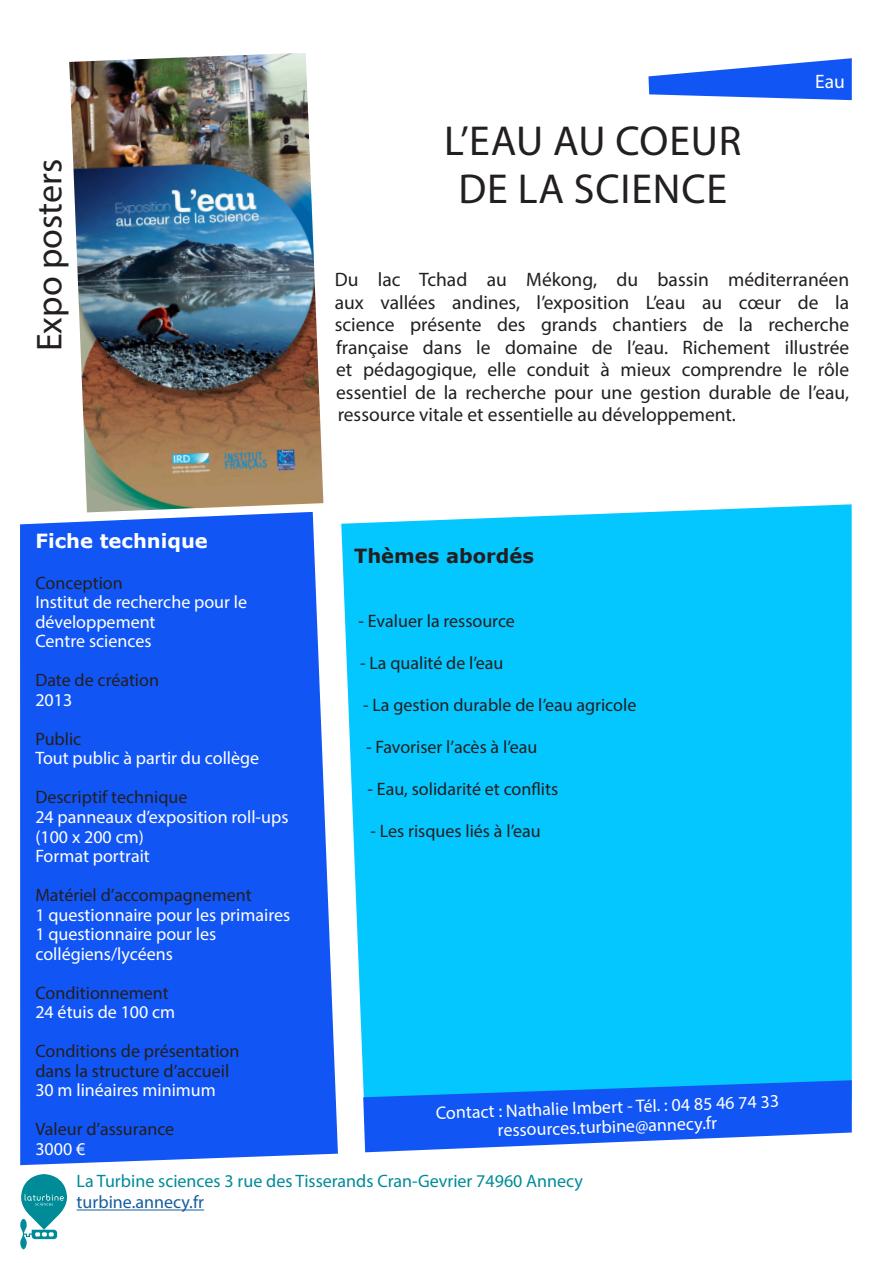
<style>
.page{position:relative;width:893px;height:1263px;background:#fff}
.page>*{position:absolute;margin:0;border:0;box-sizing:border-box;transform-origin:0 0}
.t1{font:42px "Myriad Pro";letter-spacing:.02em;color:#231f20}
.t2{font:36px "Myriad Pro";color:#231f20}
.t3{font:19.5px/22.5px "Myriad Pro";color:#231f20;text-align:justify}
.t4{font:700 19.5px "Verdana";color:#fff}
.t5{font:700 19.5px "Verdana";color:#231f20}
.t6{font:19.5px "Myriad Pro";color:#fff}
.t7{font:18px/19.5px "Myriad Pro";color:#fff}
.t8{font:18px/19.5px "Myriad Pro";color:#231f20}
.t9{font:18px "Myriad Pro";color:#008b98}
.t10{font:18px "Myriad Pro";color:#175d9e}
</style>
<div class="page">
<svg style="left:341px;top:504px;width:511px;height:576px;fill:#04c7ff"></svg>
<div style="left:20px;top:512px;width:318px;height:653px;background:#1255f5"></div>
<hr style="left:77px;top:1209px;width:127px;height:1px;background:#175d9e">
<svg style="left:648px;top:58px;width:204px;height:42px"></svg>
<svg style="left:363px;top:1080px;width:489px;height:72px;background:#3079f7"></svg>
<svg style="left:20px;top:1174px;width:47px;height:75px"></svg>
<img style="left:69px;top:53px;width:254px;height:459px">
<p class="t2" style="left:27px;top:351px;width:194px;rotate:-90deg">Expo posters</p>
<p class="t1" style="left:444px;top:115px;width:299px">L’EAU AU COEUR</p>
<p class="t1" style="left:458px;top:163px;width:270px">DE LA SCIENCE</p>
<p class="t6" style="left:815px;top:70px;width:31px">Eau</p>
<p class="t3" style="left:335px;top:268px;width:516px">Du lac Tchad au Mékong, du bassin méditerranéen aux vallées andines, l’exposition L’eau au cœur de la science présente des grands chantiers de la recherche française dans le domaine de l’eau. Richement illustrée et pédagogique, elle conduit à mieux comprendre le rôle essentiel de la recherche pour une gestion durable de l’eau, ressource vitale et essentielle au développement.</p>
<p class="t4" style="left:35px;top:527px;width:174px">Fiche technique</p>
<p class="t8" style="left:35px;top:573px;width:89px">Conception</p>
<p class="t7" style="left:35px;top:592px;width:213px">Institut de recherche pour le</p>
<p class="t7" style="left:35px;top:612px;width:122px">développement</p>
<p class="t7" style="left:35px;top:631px;width:118px">Centre sciences</p>
<p class="t8" style="left:35px;top:670px;width:125px">Date de création</p>
<p class="t7" style="left:35px;top:690px;width:38px">2013</p>
<p class="t8" style="left:35px;top:729px;width:47px">Public</p>
<p class="t7" style="left:35px;top:748px;width:225px">Tout public à partir du collège</p>
<p class="t8" style="left:35px;top:787px;width:154px">Descriptif technique</p>
<p class="t7" style="left:35px;top:807px;width:255px">24 panneaux d’exposition roll-ups (100 x 200 cm)</p>
<p class="t7" style="left:35px;top:846px;width:116px">Format portrait</p>
<p class="t8" style="left:35px;top:885px;width:218px">Matériel d’accompagnement</p>
<p class="t7" style="left:35px;top:904px;width:256px">1 questionnaire pour les primaires</p>
<p class="t7" style="left:35px;top:924px;width:182px">1 questionnaire pour les</p>
<p class="t7" style="left:35px;top:943px;width:139px">collégiens/lycéens</p>
<p class="t8" style="left:35px;top:982px;width:135px">Conditionnement</p>
<p class="t7" style="left:35px;top:1002px;width:141px">24 étuis de 100 cm</p>
<p class="t8" style="left:35px;top:1041px;width:206px">Conditions de présentation dans la structure d’accueil</p>
<p class="t7" style="left:35px;top:1080px;width:182px">30 m linéaires minimum</p>
<p class="t8" style="left:35px;top:1119px;width:140px">Valeur d’assurance</p>
<p class="t7" style="left:35px;top:1138px;width:51px">3000 €</p>
<p class="t9" style="left:77px;top:1170px;width:508px">La Turbine sciences 3 rue des Tisserands Cran-Gevrier 74960 Annecy</p>
<p class="t10" style="left:77px;top:1191px;width:129px">turbine.annecy.fr</p>
<p class="t5" style="left:354px;top:542px;width:181px">Thèmes abordés</p>
<p class="t8" style="left:359px;top:611px;width:158px">- Evaluer la ressource</p>
<p class="t8" style="left:360px;top:653px;width:145px">- La qualité de l’eau</p>
<p class="t8" style="left:363px;top:695px;width:275px">- La gestion durable de l’eau agricole</p>
<p class="t8" style="left:366px;top:737px;width:173px">- Favoriser l’acès à l’eau</p>
<p class="t8" style="left:368px;top:779px;width:192px">- Eau, solidarité et conflits</p>
<p class="t8" style="left:371px;top:821px;width:172px">- Les risques liés à l’eau</p>
<p class="t7" style="left:435px;top:1103px;width:345px;text-align:center;rotate:-2deg">Contact : Nathalie Imbert - Tél. : 04 85 46 74 33 ressources.turbine@annecy.fr</p>
</div>
